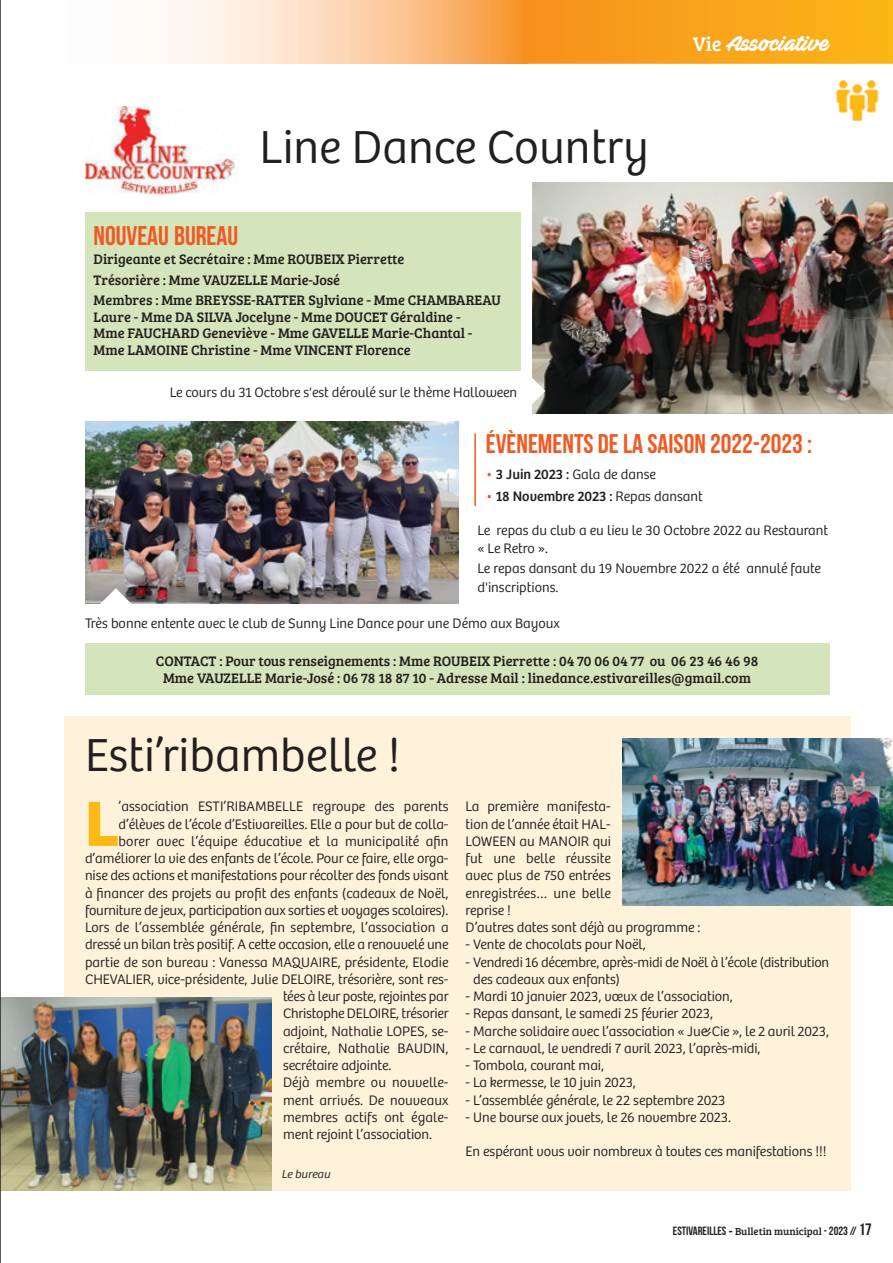
<style>
.page{position:relative;width:893px;height:1263px;background:#fff}
.page>*{position:absolute;margin:0;border:0;box-sizing:border-box;transform-origin:0 0}
.t1{font:700 66.15px "Bree";color:#fcb814}
.t2{font:300 48px "Bree";color:#231f20}
.t3{font:27px "Bebas Neue";color:#f15921}
.t4{font:21px "Ave Fedan PERSONALUSEONLY";color:#fff}
.t5{font:300 14.25px/17.2px "Bree";letter-spacing:-.005em;color:#231f20}
.t6{font:14.25px/16.5px "Bree Serif";color:#231f20}
.t7{font:14.25px "Bree";color:#231f20}
.t8{font:12px "Bebas Neue";color:#231f20}
.t9{font:italic 300 12px "Bree";color:#231f20}
.s1{font-family:"Bree Serif";font-size:20.25px}
.s2{font-weight:400;color:#f15921}
.s3{font-weight:400}
.s4{color:#f15921}
.s5{font-weight:300}
.s6{font-family:"Bree";font-weight:700}
.s7{font-family:"Bree Serif";font-size:10.5px}
.s8{font-size:16.5px}
</style>
<div class="page">
<div style="left:64px;top:717px;width:786px;height:474px;background:#fef3da"></div>
<img style="left:1px;top:997px;width:270px;height:194px">
<img style="left:623px;top:738px;width:270px;height:167px">
<img style="left:85px;top:106px;width:150px;height:89px">
<img style="left:532px;top:182px;width:361px;height:231px">
<div style="left:85px;top:643px;width:744px;height:51px;background:#d4e4bb"></div>
<svg style="left:528px;top:0;width:365px;height:64px;background:#f8a31b"></svg>
<img style="left:168px;top:0;width:360px;height:64px">
<img style="left:836px;top:81px;width:43px;height:40px">
<hr style="left:474px;top:433px;width:2px;height:73px;background:#f15921">
<img style="left:85px;top:421px;width:373px;height:183px">
<div style="left:85px;top:213px;width:436px;height:158px;background:#d4e4bb"></div>
<svg style="left:532px;top:375px;width:13px;height:32px"></svg>
<svg style="left:100px;top:588px;width:32px;height:16px"></svg>
<hr style="left:0;top:0;width:1px;height:1263px;background:#231f20">
<p class="t2" style="left:259px;top:130px;width:391px">Line Dance Country</p>
<p class="t3" style="left:94px;top:220px;width:146px">NOUVEAU BUREAU</p>
<p class="t6" style="left:94px;top:252px;width:312px">Dirigeante et Secrétaire : Mme ROUBEIX Pierrette</p>
<p class="t6" style="left:94px;top:273px;width:248px">Trésorière : Mme VAUZELLE Marie-José</p>
<p class="t6" style="left:94px;top:294px;width:409px">Membres : Mme BREYSSE-RATTER Sylviane - Mme CHAMBAREAU Laure - Mme DA SILVA Jocelyne - Mme DOUCET Géraldine -<br>Mme FAUCHARD Geneviève - Mme GAVELLE Marie-Chantal - Mme LAMOINE Christine - Mme VINCENT Florence</p>
<p class="t5" style="left:170px;top:385px;width:349px">Le cours du 31 Octobre s'est déroulé sur le thème Halloween</p>
<p class="t4" style="left:693px;top:35px;width:138px"><span class="s1">Vie</span> Associative</p>
<p class="t3" style="left:486px;top:427px;width:328px">ÉVÈNEMENTS DE LA SAISON 2022-2023 :</p>
<p class="t5" style="left:486px;top:467px;width:172px"><span class="s2">•</span> <span class="s3">3 Juin 2023 :</span> Gala de danse</p>
<p class="t7" style="left:486px;top:491px;width:219px"><span class="s4">•</span> 18 Novembre 2023 : <span class="s5">Repas dansant</span></p>
<p class="t5" style="left:477px;top:523px;width:352px;line-height:18px">Le repas du club a eu lieu le 30 Octobre 2022 au Restaurant « Le Retro ».</p>
<p class="t5" style="left:477px;top:561px;width:345px;line-height:18px">Le repas dansant du 19 Novembre 2022 a été annulé faute d'inscriptions.</p>
<p class="t5" style="left:85px;top:616px;width:476px">Très bonne entente avec le club de Sunny Line Dance pour une Démo aux Bayoux</p>
<p class="t6" style="left:156px;top:655px;width:604px">CONTACT : Pour tous renseignements : Mme ROUBEIX Pierrette : 04 70 06 04 77 ou 06 23 46 46 98</p>
<p class="t6" style="left:163px;top:671px;width:590px">Mme VAUZELLE Marie-José : 06 78 18 87 10 - Adresse Mail : linedance.estivareilles@gmail.com</p>
<p class="t2" style="left:85px;top:737px;width:317px">Esti’ribambelle !</p>
<p class="t5" style="left:85px;top:800px;width:365px;text-align:right">’association ESTI’RIBAMBELLE regroupe des parents d’élèves de l’école d’Estivareilles. Elle a pour but de colla&shy;borer avec l’équipe éducative et la municipalité afin d’améliorer la vie des enfants de l’école. Pour ce faire, elle orga&shy;nise des actions et manifestations pour récolter des fonds visant à financer des projets au profit des enfants (cadeaux de Noël, fourniture de jeux, participation aux sorties et voyages scolaires).</p>
<p class="t5" style="left:85px;top:920px;width:365px">Lors de l’assemblée générale, fin septembre, l’association a</p>
<p class="t5" style="left:85px;top:938px;width:365px">dressé un bilan très positif. A cette occasion, elle a renouvelé une</p>
<p class="t5" style="left:85px;top:955px;width:365px">partie de son bureau : Vanessa MAQUAIRE, présidente, Elodie</p>
<p class="t5" style="left:85px;top:972px;width:365px">CHEVALIER, vice-présidente, Julie DELOIRE, trésorière, sont res-</p>
<p class="t5" style="left:283px;top:989px;width:167px">tées à leur poste, rejointes par</p>
<p class="t5" style="left:283px;top:1007px;width:167px">Christophe DELOIRE, trésorier</p>
<p class="t5" style="left:283px;top:1024px;width:167px">adjoint, Nathalie LOPES, se-</p>
<p class="t5" style="left:283px;top:1041px;width:167px">crétaire, Nathalie BAUDIN,</p>
<p class="t5" style="left:283px;top:1058px;width:110px">secrétaire adjointe.</p>
<p class="t5" style="left:283px;top:1076px;width:167px;text-align:justify">Déjà membre ou nouvelle&shy;ment arrivés. De nouveaux membres actifs ont égale&shy;ment rejoint l’association.</p>
<p class="t1" style="left:85px;top:800px;width:36px">L</p>
<p class="t9" style="left:281px;top:1170px;width:50px">Le bureau</p>
<p class="t5" style="left:466px;top:800px;width:147px;text-align:justify">La première manifesta&shy;tion de l’année était HAL-LOWEEN au MANOIR qui fut une belle réussite avec plus de 750 entrées enregistrées… une belle reprise !</p>
<p class="t5" style="left:466px;top:920px;width:236px">D’autres dates sont déjà au programme :</p>
<p class="t5" style="left:466px;top:938px;width:182px">- Vente de chocolats pour Noël,</p>
<p class="t5" style="left:473px;top:955px;width:358px;text-indent:-8px">- Vendredi 16 décembre, après-midi de Noël à l’école (distribution des cadeaux aux enfants)</p>
<p class="t5" style="left:466px;top:989px;width:269px">- Mardi 10 janvier 2023, vœux de l’association,</p>
<p class="t5" style="left:466px;top:1007px;width:249px">- Repas dansant, le samedi 25 février 2023,</p>
<p class="t5" style="left:466px;top:1024px;width:365px">- Marche solidaire avec l’association « Ju&amp;Cie », le 2 avril 2023,</p>
<p class="t5" style="left:466px;top:1041px;width:296px">- Le carnaval, le vendredi 7 avril 2023, l’après-midi,</p>
<p class="t5" style="left:466px;top:1058px;width:140px">- Tombola, courant mai,</p>
<p class="t5" style="left:466px;top:1076px;width:172px">- La kermesse, le 10 juin 2023,</p>
<p class="t5" style="left:466px;top:1093px;width:261px">- L’assemblée générale, le 22 septembre 2023</p>
<p class="t5" style="left:466px;top:1110px;width:267px">- Une bourse aux jouets, le 26 novembre 2023.</p>
<p class="t5" style="left:466px;top:1145px;width:362px">En espérant vous voir nombreux à toutes ces manifestations !!!</p>
<p class="t8" style="left:673px;top:1224px;width:200px">ESTIVAREILLES <span class="s6">-</span> <span class="s7">Bulletin municipal</span> - 2023 // <span class="s8">17</span></p>
</div>
